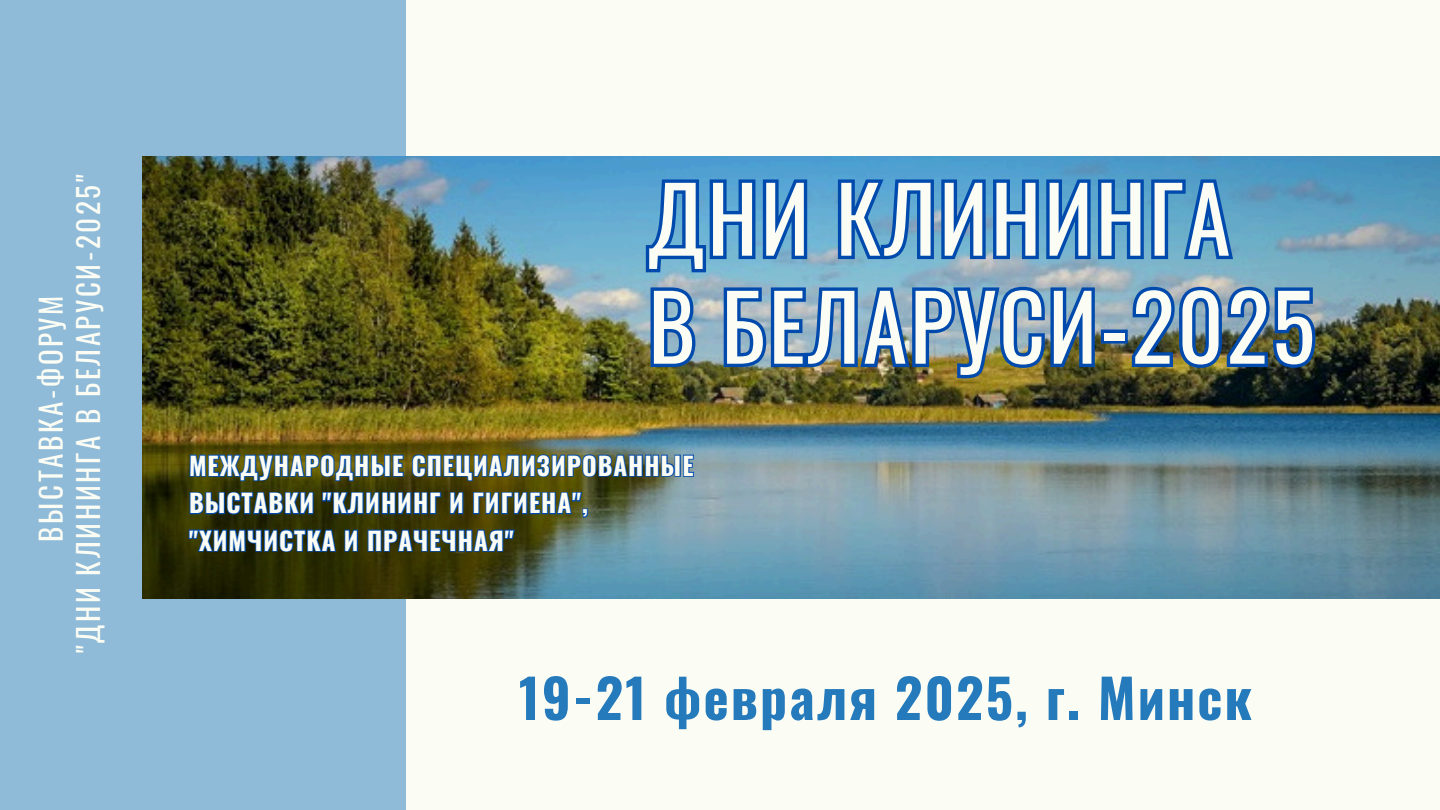
<style>
.page{position:relative;width:1440px;height:810px;background:#fbfdf4}
.page>*{position:absolute;margin:0;border:0;box-sizing:border-box;transform-origin:0 0}
.t1{font:90px/108px "Oswald";letter-spacing:.03em;color:#fbfdf4}
.t2{font:700 53.5px "Oswald";letter-spacing:.04em;color:#257abc}
.t3{font:29px/37.5px "Oswald";letter-spacing:.09em;color:#fbfdf4;text-align:center}
.t4{font:700 25px/37.5px "Oswald";letter-spacing:.04em;color:#fbfdf4}
</style>
<div class="page">
<div style="left:0;top:0;width:406px;height:810px;background:#90bbd8"></div>
<img style="left:143px;top:156px;width:1297px;height:442px">
<svg style="left:642px;top:160px;width:595px;height:116px;background:#3c83c0"></svg>
<img style="left:643px;top:268px;width:677px;height:122px">
<img style="left:187px;top:444px;width:508px;height:109px">
<p class="t3" style="left:31px;top:653px;width:480px;rotate:-90deg">ВЫСТАВКА-ФОРУМ<br>"ДНИ КЛИНИНГА В БЕЛАРУСИ-2025"</p>
<h3 class="t1" style="left:648px;top:161px;width:668px">ДНИ КЛИНИНГА<br>В БЕЛАРУСИ-2025</h3>
<p class="t4" style="left:189px;top:446px;width:506px">МЕЖДУНАРОДНЫЕ СПЕЦИАЛИЗИРОВАННЫЕ<br>ВЫСТАВКИ "КЛИНИНГ И ГИГИЕНА", "ХИМЧИСТКА И ПРАЧЕЧНАЯ"</p>
<h1 class="t2" style="left:519px;top:656px;width:735px">19-21 февраля 2025, г. Минск</h1>
</div>
